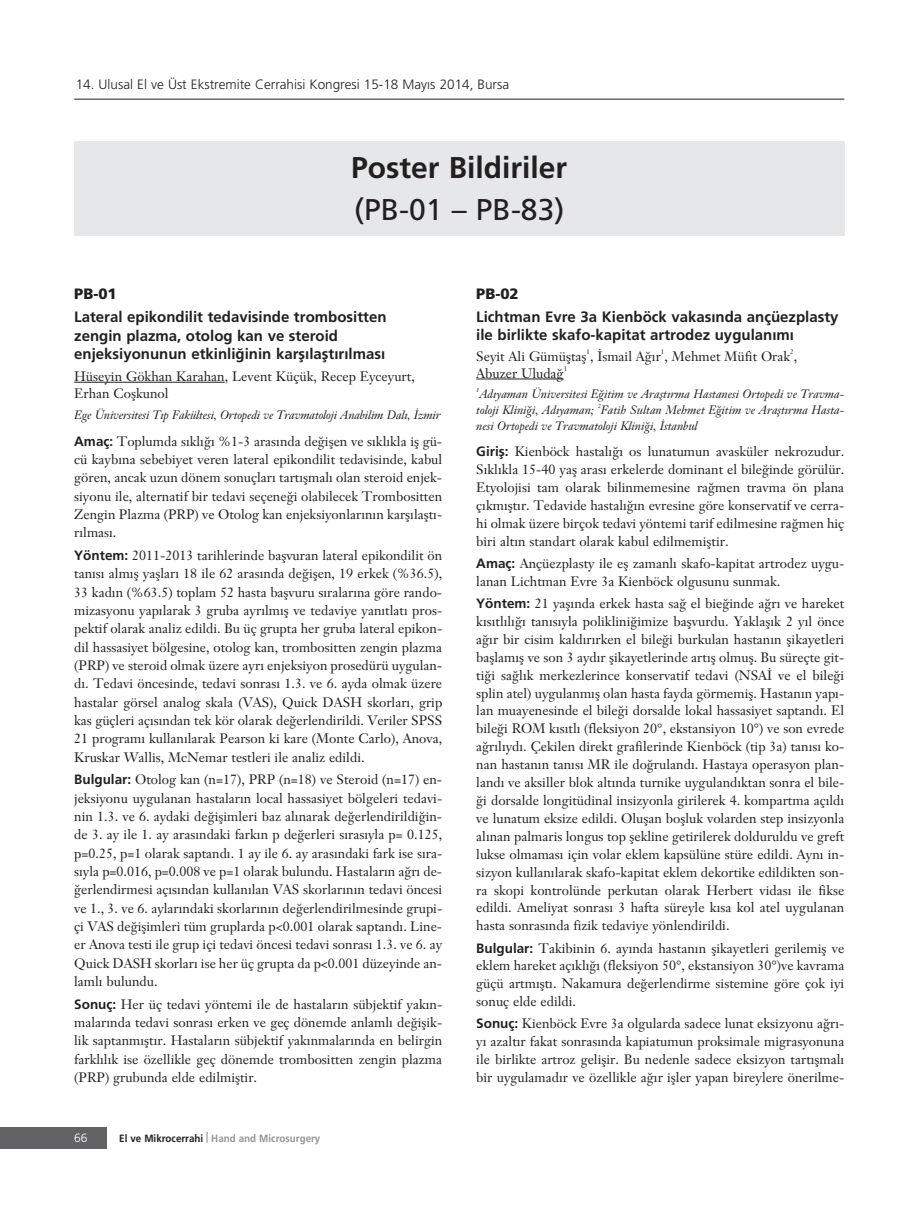
<style>
.page{position:relative;width:919px;height:1217px;background:#fff}
.page>*{position:absolute;margin:0;border:0;box-sizing:border-box;transform-origin:0 0}
.t1{font:700 30px "Frutiger";color:#231f20}
.t2{font:30px "Frutiger";color:#231f20}
.t3{font:700 15px/18.6px "Frutiger";color:#231f20}
.t4{font:900 15px "Frutiger";color:#231f20}
.t5{font:13.5px/18.3px "Janson Text";color:#231f20;text-align:justify}
.t6{font:300 13.5px "Frutiger";color:#231f20}
.t7{font:italic 12px/15.9px "Janson Text";color:#231f20}
.t8{font:300 12px "Frutiger";color:#fff}
.t9{font:700 10.5px "Frutiger";color:#939598;scale:.94 1}
.t10{font:700 10.5px "Frutiger";color:#231f20;scale:.94 1}
.t11{font:6.75px "Janson Text";color:#231f20}
.t12{font:italic 6px "Janson Text";color:#231f20}
.s1{font-family:"Frutiger";font-weight:700}
</style>
<div class="page">
<hr style="left:74px;top:382px;width:151px;height:1px;background:#231f20">
<hr style="left:476px;top:378px;width:87px;height:1px;background:#231f20">
<hr style="left:74px;top:99px;width:770px;height:1px;background:#231f20">
<div style="left:0;top:1127px;width:106px;height:21px;background:#636366"></div>
<div style="left:74px;top:141px;width:770px;height:95px;background:#e6e7e9"></div>
<p class="t6" style="left:76px;top:79px;width:435px">14. Ulusal El ve Üst Ekstremite Cerrahisi Kongresi 15-18 May›s 2014, Bursa</p>
<h1 class="t1" style="left:351px;top:156px;width:217px">Poster Bildiriler</h1>
<h1 class="t2" style="left:354px;top:198px;width:212px">(PB-01 – PB-83)</h1>
<p class="t4" style="left:74px;top:288px;width:44px">PB-01</p>
<p class="t3" style="left:74px;top:309px;width:314px">Lateral epikondilit tedavisinde trombositten zengin plazma, otolog kan ve steroid enjeksiyonunun etkinli¤inin karfl›laflt›r›lmas›</p>
<p class="t5" style="left:74px;top:369px;width:342px;line-height:17.1px">Hüseyin Gökhan Karahan, Levent Küçük, Recep Eyceyurt,<br>Erhan Coflkunol</p>
<p class="t7" style="left:74px;top:408px;width:368px">Ege Üniversitesi T›p Fakültesi, Ortopedi ve Travmatoloji Anabilim Dal›, ‹zmir</p>
<p class="t5" style="left:74px;top:433px;width:369px"><span class="s1">Amaç:</span> Toplumda s›kl›¤› %1-3 aras›nda de¤iflen ve s›kl›kla ifl gü&shy;cü kayb›na sebebiyet veren lateral epikondilit tedavisinde, kabul gören, ancak uzun dönem sonuçlar› tart›flmal› olan steroid enjek&shy;siyonu ile, alternatif bir tedavi seçene¤i olabilecek Trombositten Zengin Plazma (PRP) ve Otolog kan enjeksiyonlar›n›n karfl›laflt›- r›lmas›.</p>
<p class="t5" style="left:74px;top:547px;width:369px"><span class="s1">Yöntem:</span> 2011-2013 tarihlerinde baflvuran lateral epikondilit ön tan›s› alm›fl yafllar› 18 ile 62 aras›nda de¤iflen, 19 erkek (%36.5), 33 kad›n (%63.5) toplam 52 hasta baflvuru s›ralar›na göre rando&shy;mizasyonu yap›larak 3 gruba ayr›lm›fl ve tedaviye yan›tlat› pros&shy;pektif olarak analiz edildi. Bu üç grupta her gruba lateral epikon&shy;dil hassasiyet bölgesine, otolog kan, trombositten zengin plazma (PRP) ve steroid olmak üzere ayr› enjeksiyon prosedürü uygulan&shy;d›. Tedavi öncesinde, tedavi sonras› 1.3. ve 6. ayda olmak üzere hastalar görsel analog skala (VAS), Quick DASH skorlar›, grip kas güçleri aç›s›ndan tek kör olarak de¤erlendirildi. Veriler SPSS 21 program› kullan›larak Pearson ki kare (Monte Carlo), Anova, Kruskar Wallis, McNemar testleri ile analiz edildi.</p>
<p class="t5" style="left:74px;top:771px;width:369px"><span class="s1">Bulgular:</span> Otolog kan (n=17), PRP (n=18) ve Steroid (n=17) en&shy;jeksiyonu uygulanan hastalar›n local hassasiyet bölgeleri tedavi&shy;nin 1.3. ve 6. aydaki de¤iflimleri baz al›narak de¤erlendirildi¤in&shy;de 3. ay ile 1. ay aras›ndaki fark›n p de¤erleri s›ras›yla p= 0.125, p=0.25, p=1 olarak saptand›. 1 ay ile 6. ay aras›ndaki fark ise s›ra&shy;s›yla p=0.016, p=0.008 ve p=1 olarak bulundu. Hastalar›n a¤r› de-¤erlendirmesi aç›s›ndan kullan›lan VAS skorlar›n›n tedavi öncesi ve 1., 3. ve 6. aylar›ndaki skorlar›n›n de¤erlendirilmesinde grupi&shy;çi VAS de¤iflimleri tüm gruplarda p&lt;0.001 olarak saptand›. Line&shy;er Anova testi ile grup içi tedavi öncesi tedavi sonras› 1.3. ve 6. ay Quick DASH skorlar› ise her üç grupta da p&lt;0.001 düzeyinde an&shy;laml› bulundu.</p>
<p class="t5" style="left:74px;top:996px;width:369px"><span class="s1">Sonuç:</span> Her üç tedavi yöntemi ile de hastalar›n sübjektif yak›n&shy;malar›nda tedavi sonras› erken ve geç dönemde anlaml› de¤iflik&shy;lik saptanm›flt›r. Hastalar›n sübjektif yak›nmalar›nda en belirgin farkl›l›k ise özellikle geç dönemde trombositten zengin plazma (PRP) grubunda elde edilmifltir.</p>
<p class="t8" style="left:74px;top:1132px;width:15px">66</p>
<p class="t9" style="left:211px;top:1133px;width:118px">Hand and Microsurgery</p>
<p class="t10" style="left:119px;top:1133px;width:91px">El ve Mikrocerrahi</p>
<p class="t4" style="left:476px;top:288px;width:44px">PB-02</p>
<p class="t3" style="left:476px;top:308px;width:364px;line-height:18.1px">Lichtman Evre 3a Kienböck vakas›nda ançüezplasty ile birlikte skafo-kapitat artrodez uygulan›m›</p>
<p class="t5" style="left:476px;top:348px;width:322px">Seyit Ali Gümüfltafl , ‹smail A¤›r , Mehmet Müfit Orak ,</p>
<p class="t11" style="left:586px;top:349px;width:5px">1</p>
<p class="t11" style="left:661px;top:349px;width:5px">1</p>
<p class="t11" style="left:790px;top:349px;width:5px">2</p>
<p class="t5" style="left:476px;top:365px;width:89px">Abuzer Uluda¤</p>
<p class="t11" style="left:563px;top:366px;width:5px">1</p>
<p class="t12" style="left:476px;top:387px;width:5px">1</p>
<p class="t7" style="left:476px;top:387px;width:369px">Ad›yaman Üniversitesi E¤itim ve Araflt›rma Hastanesi Ortopedi ve Travma&shy;toloji Klini¤i, Ad›yaman;</p>
<p class="t12" style="left:597px;top:403px;width:5px">2</p>
<p class="t7" style="left:476px;top:403px;width:369px;text-indent:124px">Fatih Sultan Mehmet E¤itim ve Araflt›rma Hasta&shy;nesi Ortopedi ve Travmatoloji Klini¤i, ‹stanbul</p>
<p class="t5" style="left:476px;top:444px;width:369px;line-height:17.9px"><span class="s1">Girifl:</span> Kienböck hastal›¤› os lunatumun avasküler nekrozudur.<br>S›kl›kla 15-40 yafl aras› erkelerde dominant el bile¤inde görülür.<br>Etyolojisi tam olarak bilinmemesine ra¤men travma ön plana ç›km›flt›r. Tedavide hastal›¤›n evresine göre konservatif ve cerra&shy;hi olmak üzere birçok tedavi yöntemi tarif edilmesine ra¤men hiç biri alt›n standart olarak kabul edilmemifltir.</p>
<p class="t5" style="left:476px;top:555px;width:369px;line-height:17.9px"><span class="s1">Amaç:</span> Ançüezplasty ile efl zamanl› skafo-kapitat artrodez uygu&shy;lanan Lichtman Evre 3a Kienböck olgusunu sunmak.</p>
<p class="t5" style="left:476px;top:595px;width:369px;line-height:17.9px"><span class="s1">Yöntem:</span> 21 yafl›nda erkek hasta sa¤ el bie¤inde a¤r› ve hareket k›s›tl›l›¤› tan›s›yla poliklini¤imize baflvurdu. Yaklafl›k 2 y›l önce a¤›r bir cisim kald›r›rken el bile¤i burkulan hastan›n flikayetleri bafllam›fl ve son 3 ayd›r flikayetlerinde art›fl olmufl. Bu süreçte git&shy;ti¤i sa¤l›k merkezlerince konservatif tedavi (NSA‹ ve el bile¤i splin atel) uygulanm›fl olan hasta fayda görmemifl. Hastan›n yap›- lan muayenesinde el bile¤i dorsalde lokal hassasiyet saptand›. El bile¤i ROM k›s›tl› (fleksiyon 20°, ekstansiyon 10°) ve son evrede a¤r›l›yd›. Çekilen direkt grafilerinde Kienböck (tip 3a) tan›s› ko&shy;nan hastan›n tan›s› MR ile do¤ruland›. Hastaya operasyon plan&shy;land› ve aksiller blok alt›nda turnike uyguland›ktan sonra el bile-¤i dorsalde longitüdinal insizyonla girilerek 4. kompartma aç›ld› ve lunatum eksize edildi. Oluflan boflluk volarden step insizyonla al›nan palmaris longus top flekline getirilerek dolduruldu ve greft lukse olmamas› için volar eklem kapsülüne stüre edildi. Ayn› in&shy;sizyon kullan›larak skafo-kapitat eklem dekortike edildikten son&shy;ra skopi kontrolünde perkutan olarak Herbert vidas› ile fikse edildi. Ameliyat sonras› 3 hafta süreyle k›sa kol atel uygulanan hasta sonras›nda fizik tedaviye yönlendirildi.</p>
<p class="t5" style="left:476px;top:940px;width:369px;line-height:17.9px"><span class="s1">Bulgular:</span> Takibinin 6. ay›nda hastan›n flikayetleri gerilemifl ve eklem hareket aç›kl›¤› (fleksiyon 50°, ekstansiyon 30°)ve kavrama güçü artm›flt›. Nakamura de¤erlendirme sistemine göre çok iyi sonuç elde edildi.</p>
<p class="t5" style="left:476px;top:1015px;width:369px;line-height:17.9px"><span class="s1">Sonuç:</span> Kienböck Evre 3a olgularda sadece lunat eksizyonu a¤r›- y› azalt›r fakat sonras›nda kapiatumun proksimale migrasyonuna ile birlikte artroz geliflir. Bu nedenle sadece eksizyon tart›flmal› bir uygulamad›r ve özellikle a¤›r ifller yapan bireylere önerilme-</p>
</div>
